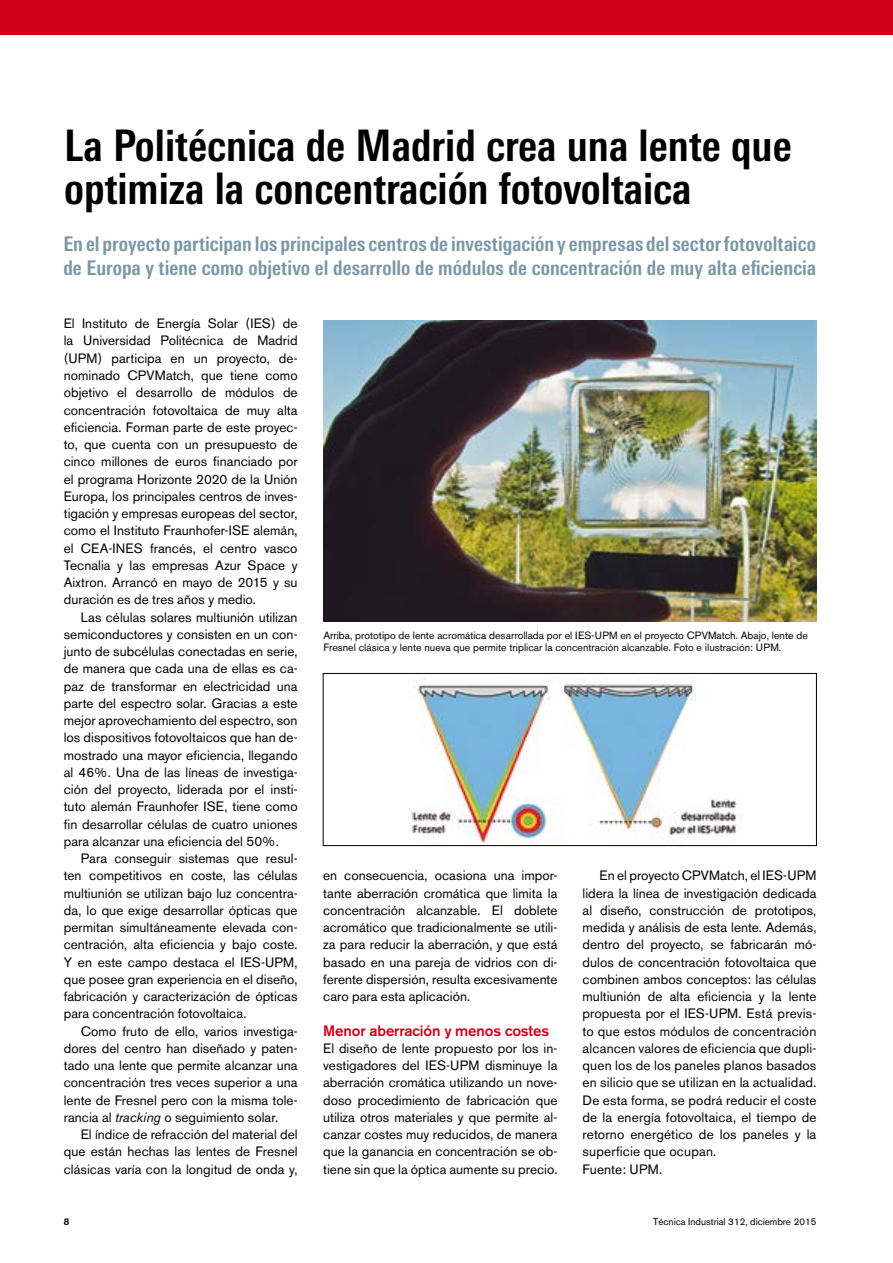
<style>
.page{position:relative;width:893px;height:1263px;background:#fff}
.page>*{position:absolute;margin:0;border:0;box-sizing:border-box;transform-origin:0 0}
.t1{font:700 condensed 43.5px/42.8px "LT Univers";color:#000}
.t2{font:700 condensed 20.25px/24.3px "LT Univers";color:#7b97a4}
.t3{font:500 15px "Akzidenz Grotesk BE";letter-spacing:-.01em;color:#d10019}
.t4{font:13.5px/17.2px "Akzidenz Grotesk BE";letter-spacing:.005em;color:#000;text-align:justify}
.t5{font:10.5px/12.6px "Akzidenz Grotesk BE";color:#000}
.t6{font:9.75px "Akzidenz Grotesk BE";color:#000}
.t7{font:500 9.75px "Akzidenz Grotesk BE";color:#000}
.s1{font-style:italic}
</style>
<div class="page">
<img style="left:323px;top:320px;width:493px;height:301px">
<div style="left:0;top:0;width:893px;height:34px;background:#d10019"></div>
<img style="left:409px;top:678px;width:332px;height:166px">
<div style="left:323px;top:673px;width:494px;height:173px;border:1px solid #000"></div>
<h1 class="t1" style="left:64px;top:124px;width:729px">La Politécnica de Madrid crea una lente que optimiza la concentración fotovoltaica</h1>
<h2 class="t2" style="left:63px;top:232px;width:754px">En el proyecto participan los principales centros de investigación y empresas del sector fotovoltaico de Europa y tiene como objetivo el desarrollo de módulos de concentración de muy alta eficiencia</h2>
<p class="t4" style="left:64px;top:315px;width:235px">El Instituto de Energía Solar (IES) de la Universidad Politécnica de Madrid (UPM) participa en un proyecto, de&shy;nominado CPVMatch, que tiene como objetivo el desarrollo de módulos de concentración fotovoltaica de muy alta eficiencia. Forman parte de este proyec&shy;to, que cuenta con un presupuesto de cinco millones de euros financiado por el programa Horizonte 2020 de la Unión Europa, los principales centros de inves&shy;tigación y empresas europeas del sector, como el Instituto Fraunhofer-ISE alemán, el CEA-INES francés, el centro vasco Tecnalia y las empresas Azur Space y Aixtron. Arrancó en mayo de 2015 y su duración es de tres años y medio.</p>
<p class="t4" style="left:64px;top:608px;width:235px;text-indent:17px">Las células solares multiunión utilizan semiconductores y consisten en un con&shy;junto de subcélulas conectadas en serie, de manera que cada una de ellas es ca&shy;paz de transformar en electricidad una parte del espectro solar. Gracias a este mejor aprovechamiento del espectro, son los dispositivos fotovoltaicos que han de&shy;mostrado una mayor eficiencia, llegando al 46%. Una de las líneas de investiga&shy;ción del proyecto, liderada por el insti&shy;tuto alemán Fraunhofer ISE, tiene como fin desarrollar células de cuatro uniones para alcanzar una eficiencia del 50%.</p>
<p class="t4" style="left:64px;top:850px;width:235px;text-indent:17px">Para conseguir sistemas que resul&shy;ten competitivos en coste, las células multiunión se utilizan bajo luz concentra&shy;da, lo que exige desarrollar ópticas que permitan simultáneamente elevada con&shy;centración, alta eficiencia y bajo coste.<br>Y en este campo destaca el IES-UPM, que posee gran experiencia en el diseño, fabricación y caracterización de ópticas para concentración fotovoltaica.</p>
<p class="t4" style="left:64px;top:1022px;width:235px;text-indent:17px">Como fruto de ello, varios investiga&shy;dores del centro han diseñado y paten&shy;tado una lente que permite alcanzar una concentración tres veces superior a una lente de Fresnel pero con la misma tole&shy;rancia al <span class="s1">tracking</span> o seguimiento solar.</p>
<p class="t4" style="left:64px;top:1126px;width:235px;text-indent:17px">El índice de refracción del material del que están hechas las lentes de Fresnel clásicas varía con la longitud de onda y,</p>
<p class="t5" style="left:323px;top:629px;width:486px">Arriba, prototipo de lente acromática desarrollada por el IES-UPM en el proyecto CPVMatch. Abajo, lente de<br>Fresnel clásica y lente nueva que permite triplicar la concentración alcanzable. Foto e ilustración: UPM.</p>
<p class="t4" style="left:583px;top:867px;width:235px;text-align:left;text-indent:17px">En el proyecto CPVMatch, el IES-UPM lidera la línea de investigación dedicada al diseño, construcción de prototipos, medida y análisis de esta lente. Además, dentro del proyecto, se fabricarán mó&shy;dulos de concentración fotovoltaica que combinen ambos conceptos: las células multiunión de alta eficiencia y la lente propuesta por el IES-UPM. Está previs&shy;to que estos módulos de concentración alcancen valores de eficiencia que dupli&shy;quen los de los paneles planos basados en silicio que se utilizan en la actualidad.<br>De esta forma, se podrá reducir el coste de la energía fotovoltaica, el tiempo de retorno energético de los paneles y la superficie que ocupan.<br>Fuente: UPM.</p>
<p class="t4" style="left:323px;top:867px;width:236px">en consecuencia, ocasiona una impor&shy;tante aberración cromática que limita la concentración alcanzable. El doblete acromático que tradicionalmente se utili&shy;za para reducir la aberración, y que está basado en una pareja de vidrios con di&shy;ferente dispersión, resulta excesivamente caro para esta aplicación.</p>
<p class="t3" style="left:323px;top:1021px;width:228px">Menor aberración y menos costes</p>
<p class="t4" style="left:323px;top:1039px;width:236px">El diseño de lente propuesto por los in&shy;vestigadores del IES-UPM disminuye la aberración cromática utilizando un nove&shy;doso procedimiento de fabricación que utiliza otros materiales y que permite al&shy;canzar costes muy reducidos, de manera que la ganancia en concentración se ob&shy;tiene sin que la óptica aumente su precio.</p>
<p class="t7" style="left:64px;top:1216px;width:7px">8</p>
<p class="t6" style="left:653px;top:1216px;width:165px">Técnica Industrial 312, diciembre 2015</p>
</div>
